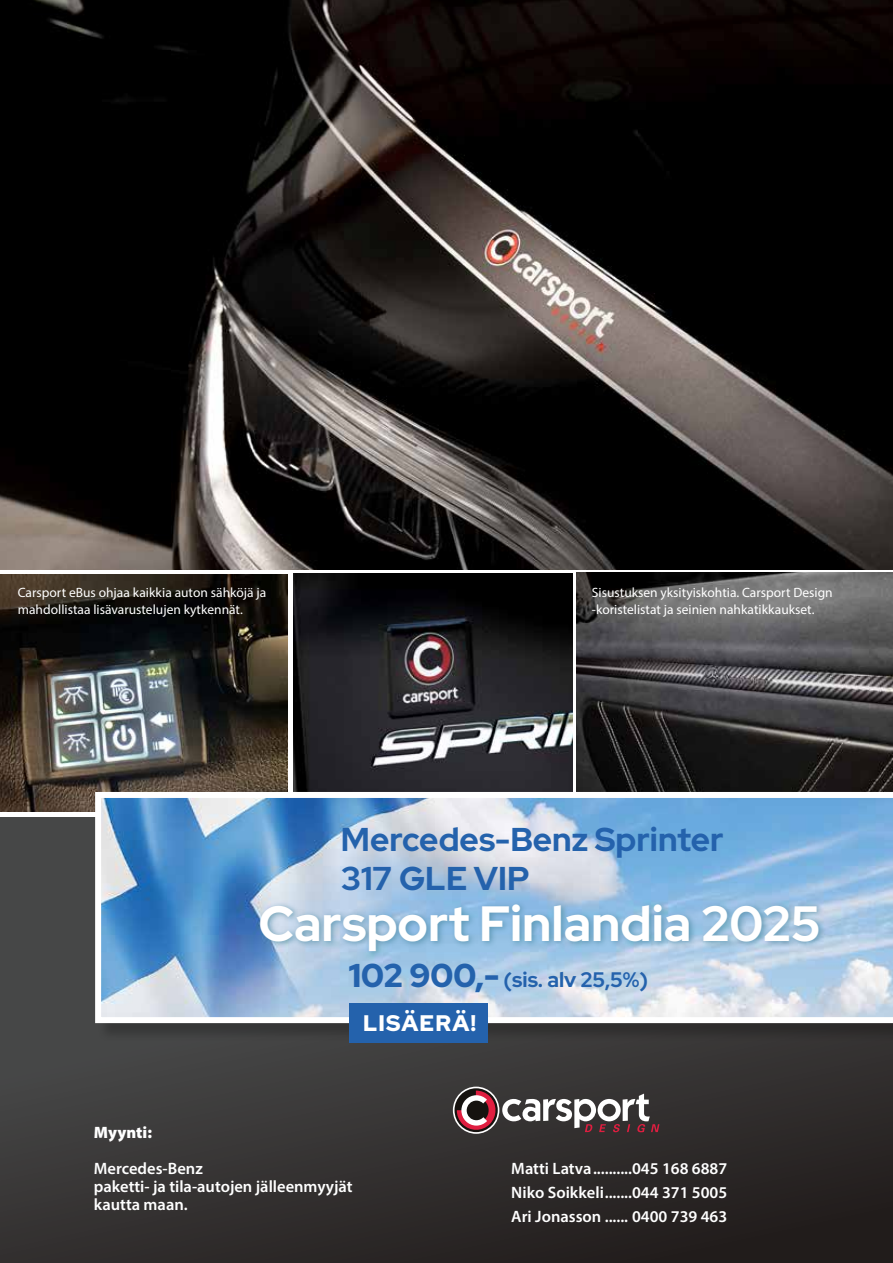
<style>
.page{position:relative;width:893px;height:1263px;background:#fff}
.page>*{position:absolute;margin:0;border:0;box-sizing:border-box;transform-origin:0 0}
.t1{font:700 49.5px "Red Hat Display";color:#fff}
.t2{font:800 33px/39px "Red Hat Display";color:#2462ac}
.t3{font:900 22.5px "Red Hat Display";letter-spacing:.05em;color:#fff}
.t4{font:800 21px "Red Hat Display";color:#2462ac}
.t5{font:600 16.5px/23.7px "Myriad Pro";color:#fff;text-align:justify}
.t6{font:900 16.5px "Myriad Pro";color:#fff}
.t7{font:13.5px/16.2px "Myriad Pro";color:#fff}
.s1{font-weight:900;font-size:33px}
</style>
<div class="page">
<svg style="left:0;top:817px;width:893px;height:446px;background:#343232"></svg>
<img style="left:576px;top:573px;width:317px;height:219px">
<img style="left:0;top:574px;width:288px;height:238px">
<img style="left:0;top:0;width:893px;height:570px">
<svg style="left:453px;top:1086px;width:206px;height:48px"></svg>
<img style="left:294px;top:574px;width:279px;height:218px">
<div style="left:97px;top:794px;width:796px;height:247px;background:#000;opacity:.22"></div>
<svg style="left:95px;top:792px;width:798px;height:231px;background:#9fc0df"></svg>
<div style="left:256px;top:900px;width:570px;height:59px;background:#4f8da6;opacity:.75"></div>
<div style="left:350px;top:1003px;width:138px;height:40px;background:#2462ac"></div>
<p class="t7" style="left:18px;top:584px;width:250px">Carsport eBus ohjaa kaikkia auton sähköjä ja mahdollistaa lisävarustelujen kytkennät.</p>
<p class="t7" style="left:592px;top:584px;width:242px">Sisustuksen yksityiskohtia. Carsport Design -koristelistat ja seinien nahkatikkaukset.</p>
<h2 class="t2" style="left:341px;top:819px;width:384px">Mercedes-Benz Sprinter<br>317 GLE VIP</h2>
<h1 class="t1" style="left:259px;top:892px;width:564px">Carsport Finlandia 2025</h1>
<h3 class="t4" style="left:349px;top:966px;width:301px"><span class="s1">102 900,-</span> (sis. alv 25,5%)</h3>
<h3 class="t3" style="left:363px;top:1009px;width:115px">LISÄERÄ!</h3>
<p class="t6" style="left:94px;top:1122px;width:60px">Myynti:</p>
<p class="t5" style="left:94px;top:1159px;width:260px;line-height:18px;text-align:left">Mercedes-Benz<br>paketti- ja tila-autojen jälleenmyyjät kautta maan.</p>
<p class="t5" style="left:511px;top:1156px;width:218px">Matti Latva..........045 168 6887<br>Niko Soikkeli.......044 371 5005<br>Ari Jonasson ...... 0400 739 463</p>
</div>
